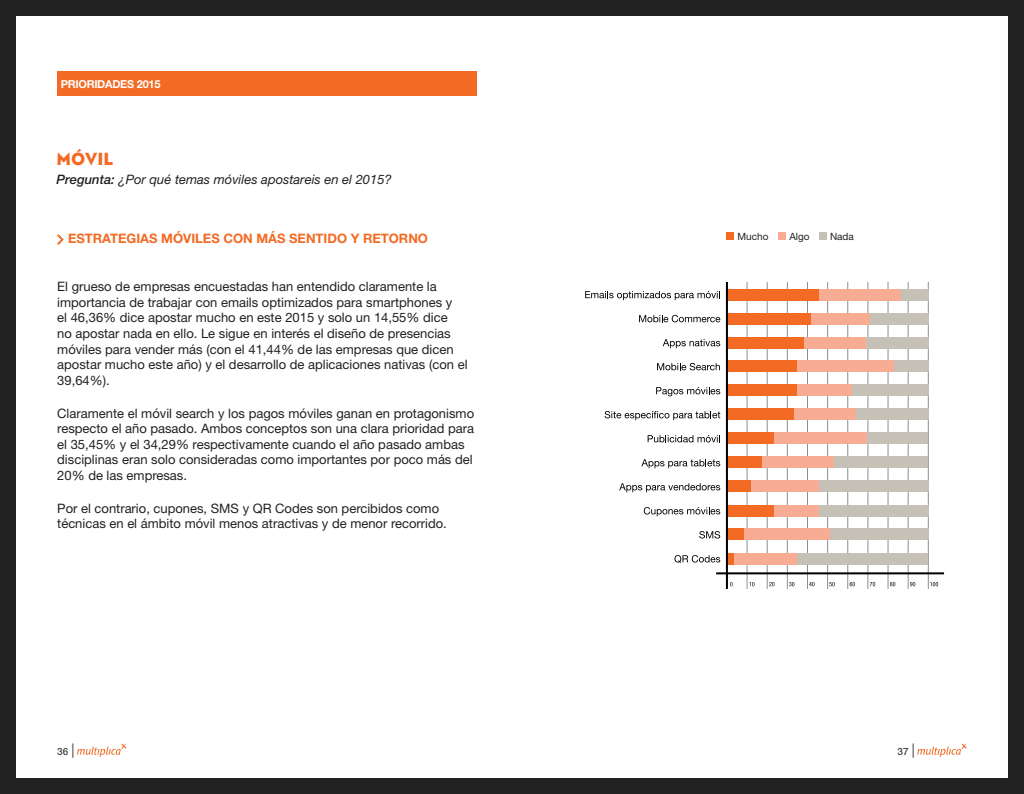
<style>
.page{position:relative;width:1024px;height:794px;background:#fff}
.page>*{position:absolute;margin:0;border:0;box-sizing:border-box;transform-origin:0 0}
.t1{font:18px "Eagle";color:#f26a23}
.t2{font:13px/15.6px "Helvetica Neue LT Std";color:#212121}
.t3{font:italic 13px "Helvetica Neue LT Std";color:#212121}
.t4{font:700 13px "Helvetica Neue LT Std";color:#f26a23}
.t5{font:700 11px "Helvetica Neue LT Std";color:#fff}
.t6{font:10px "Helvetica Neue LT Std";color:#212121}
.t7{font:500 10px "Helvetica Neue LT Std";color:#424242}
.s1{font-weight:500}
</style>
<div class="page">
<div style="left:0;top:0;width:16px;height:793px;background:#212121"></div>
<div style="left:0;top:0;width:1024px;height:16px;background:#212121"></div>
<div style="left:0;top:778px;width:1024px;height:15px;background:#212121"></div>
<div style="left:1008px;top:0;width:16px;height:793px;background:#212121"></div>
<hr style="left:747px;top:282px;width:1px;height:307px;background:#879096">
<hr style="left:767px;top:282px;width:1px;height:307px;background:#879096">
<hr style="left:787px;top:282px;width:1px;height:307px;background:#879096">
<hr style="left:807px;top:282px;width:1px;height:307px;background:#879096">
<hr style="left:827px;top:282px;width:1px;height:307px;background:#879096">
<hr style="left:847px;top:282px;width:1px;height:307px;background:#879096">
<hr style="left:868px;top:282px;width:1px;height:307px;background:#879096">
<hr style="left:888px;top:282px;width:1px;height:307px;background:#879096">
<hr style="left:908px;top:282px;width:1px;height:307px;background:#879096">
<hr style="left:928px;top:282px;width:1px;height:307px;background:#879096">
<hr style="left:716px;top:572px;width:228px;height:2px;background:#000">
<svg style="left:585px;top:291px;width:135px;height:9px"></svg>
<svg style="left:639px;top:315px;width:81px;height:7px"></svg>
<svg style="left:663px;top:339px;width:57px;height:9px"></svg>
<svg style="left:657px;top:363px;width:63px;height:7px"></svg>
<svg style="left:656px;top:387px;width:64px;height:9px"></svg>
<svg style="left:605px;top:411px;width:115px;height:9px"></svg>
<svg style="left:648px;top:435px;width:72px;height:7px"></svg>
<svg style="left:641px;top:459px;width:79px;height:9px"></svg>
<svg style="left:619px;top:483px;width:101px;height:9px"></svg>
<svg style="left:644px;top:507px;width:76px;height:9px"></svg>
<svg style="left:699px;top:531px;width:21px;height:7px"></svg>
<svg style="left:674px;top:555px;width:46px;height:8px"></svg>
<div style="left:728px;top:289px;width:91px;height:11px;background:#f26a23"></div>
<div style="left:819px;top:289px;width:82px;height:11px;background:#f9ac94"></div>
<div style="left:901px;top:289px;width:27px;height:11px;background:#c5c1b7"></div>
<div style="left:728px;top:313px;width:83px;height:11px;background:#f26a23"></div>
<div style="left:811px;top:313px;width:59px;height:11px;background:#f9ac94"></div>
<div style="left:870px;top:313px;width:58px;height:11px;background:#c5c1b7"></div>
<div style="left:728px;top:337px;width:76px;height:11px;background:#f26a23"></div>
<div style="left:804px;top:337px;width:62px;height:11px;background:#f9ac94"></div>
<div style="left:866px;top:337px;width:62px;height:11px;background:#c5c1b7"></div>
<div style="left:728px;top:361px;width:69px;height:11px;background:#f26a23"></div>
<div style="left:797px;top:361px;width:97px;height:11px;background:#f9ac94"></div>
<div style="left:894px;top:361px;width:34px;height:11px;background:#c5c1b7"></div>
<div style="left:728px;top:384px;width:69px;height:12px;background:#f26a23"></div>
<div style="left:797px;top:384px;width:55px;height:12px;background:#f9ac94"></div>
<div style="left:852px;top:384px;width:76px;height:12px;background:#c5c1b7"></div>
<div style="left:728px;top:432px;width:46px;height:12px;background:#f26a23"></div>
<div style="left:774px;top:432px;width:94px;height:12px;background:#f9ac94"></div>
<div style="left:868px;top:432px;width:60px;height:12px;background:#c5c1b7"></div>
<div style="left:728px;top:456px;width:34px;height:11px;background:#f26a23"></div>
<div style="left:762px;top:456px;width:72px;height:11px;background:#f9ac94"></div>
<div style="left:834px;top:456px;width:94px;height:11px;background:#c5c1b7"></div>
<div style="left:728px;top:480px;width:23px;height:12px;background:#f26a23"></div>
<div style="left:751px;top:480px;width:68px;height:12px;background:#f9ac94"></div>
<div style="left:819px;top:480px;width:109px;height:12px;background:#c5c1b7"></div>
<div style="left:728px;top:505px;width:46px;height:11px;background:#f26a23"></div>
<div style="left:774px;top:505px;width:45px;height:11px;background:#f9ac94"></div>
<div style="left:819px;top:505px;width:109px;height:11px;background:#c5c1b7"></div>
<div style="left:728px;top:528px;width:16px;height:11px;background:#f26a23"></div>
<div style="left:744px;top:528px;width:87px;height:11px;background:#f9ac94"></div>
<div style="left:830px;top:528px;width:98px;height:11px;background:#c5c1b7"></div>
<div style="left:728px;top:552px;width:6px;height:12px;background:#f26a23"></div>
<div style="left:734px;top:552px;width:63px;height:12px;background:#f9ac94"></div>
<div style="left:797px;top:552px;width:131px;height:12px;background:#c5c1b7"></div>
<div style="left:728px;top:408px;width:66px;height:12px;background:#f26a23"></div>
<div style="left:794px;top:408px;width:62px;height:12px;background:#f9ac94"></div>
<div style="left:856px;top:408px;width:72px;height:12px;background:#c5c1b7"></div>
<hr style="left:726px;top:282px;width:2px;height:307px;background:#000">
<svg style="left:749px;top:582px;width:5px;height:4px"></svg>
<svg style="left:769px;top:582px;width:5px;height:4px"></svg>
<svg style="left:789px;top:582px;width:5px;height:4px"></svg>
<svg style="left:809px;top:582px;width:5px;height:4px"></svg>
<svg style="left:829px;top:582px;width:6px;height:4px"></svg>
<svg style="left:850px;top:582px;width:5px;height:4px"></svg>
<svg style="left:870px;top:582px;width:5px;height:4px"></svg>
<svg style="left:890px;top:582px;width:5px;height:4px"></svg>
<svg style="left:910px;top:582px;width:5px;height:4px"></svg>
<svg style="left:930px;top:582px;width:8px;height:4px"></svg>
<svg style="left:57px;top:234px;width:7px;height:11px"></svg>
<svg style="left:73px;top:743px;width:53px;height:14px"></svg>
<svg style="left:913px;top:743px;width:54px;height:14px"></svg>
<div style="left:57px;top:71px;width:420px;height:25px;background:#f26a23"></div>
<div style="left:726px;top:233px;width:8px;height:7px;background:#f26a23"></div>
<div style="left:778px;top:233px;width:8px;height:7px;background:#f9ac94"></div>
<div style="left:819px;top:233px;width:8px;height:7px;background:#c5c1b7"></div>
<p class="t5" style="left:61px;top:77px;width:8px">PRIORIDADES</p>
<p class="t5" style="left:137px;top:77px;width:25px">2015</p>
<h1 class="t1" style="left:56px;top:149px;width:40px">MÓVIL</h1>
<p class="t3" style="left:56px;top:171px;width:337px"><span class="s1">Pregunta:</span> ¿Por qué temas móviles apostareis en el 2015?</p>
<p class="t4" style="left:68px;top:231px;width:18px">ESTRATEGIAS</p>
<p class="t4" style="left:161px;top:231px;width:21px">MÓVILES</p>
<p class="t4" style="left:223px;top:231px;width:11px">CON</p>
<p class="t4" style="left:256px;top:231px;width:42px">MÁS SENTIDO</p>
<p class="t4" style="left:351px;top:231px;width:23px">Y RETORNO</p>
<p class="t2" style="left:57px;top:278px;width:412px">El grueso de empresas encuestadas han entendido claramente la importancia de trabajar con emails optimizados para smartphones y<br>el 46,36% dice apostar mucho en este 2015 y solo un 14,55% dice<br>no apostar nada en ello. Le sigue en interés el diseño de presencias móviles para vender más (con el 41,44% de las empresas que dicen apostar mucho este año) y el desarrollo de aplicaciones nativas (con el 39,64%).</p>
<p class="t2" style="left:57px;top:405px;width:418px">Claramente el móvil search y los pagos móviles ganan en protagonismo respecto el año pasado. Ambos conceptos son una clara prioridad para el 35,45% y el 34,29% respectivamente cuando el año pasado ambas disciplinas eran solo consideradas como importantes por poco más del 20% de las empresas.</p>
<p class="t2" style="left:57px;top:500px;width:391px">Por el contrario, cupones, SMS y QR Codes son percibidos como técnicas en el ámbito móvil menos atractivas y de menor recorrido.</p>
<p class="t6" style="left:737px;top:230px;width:32px">Mucho</p>
<p class="t6" style="left:789px;top:230px;width:22px">Algo</p>
<p class="t6" style="left:830px;top:230px;width:25px">Nada</p>
<p class="t7" style="left:57px;top:745px;width:13px">36</p>
<p class="t7" style="left:897px;top:745px;width:13px">37</p>
</div>
